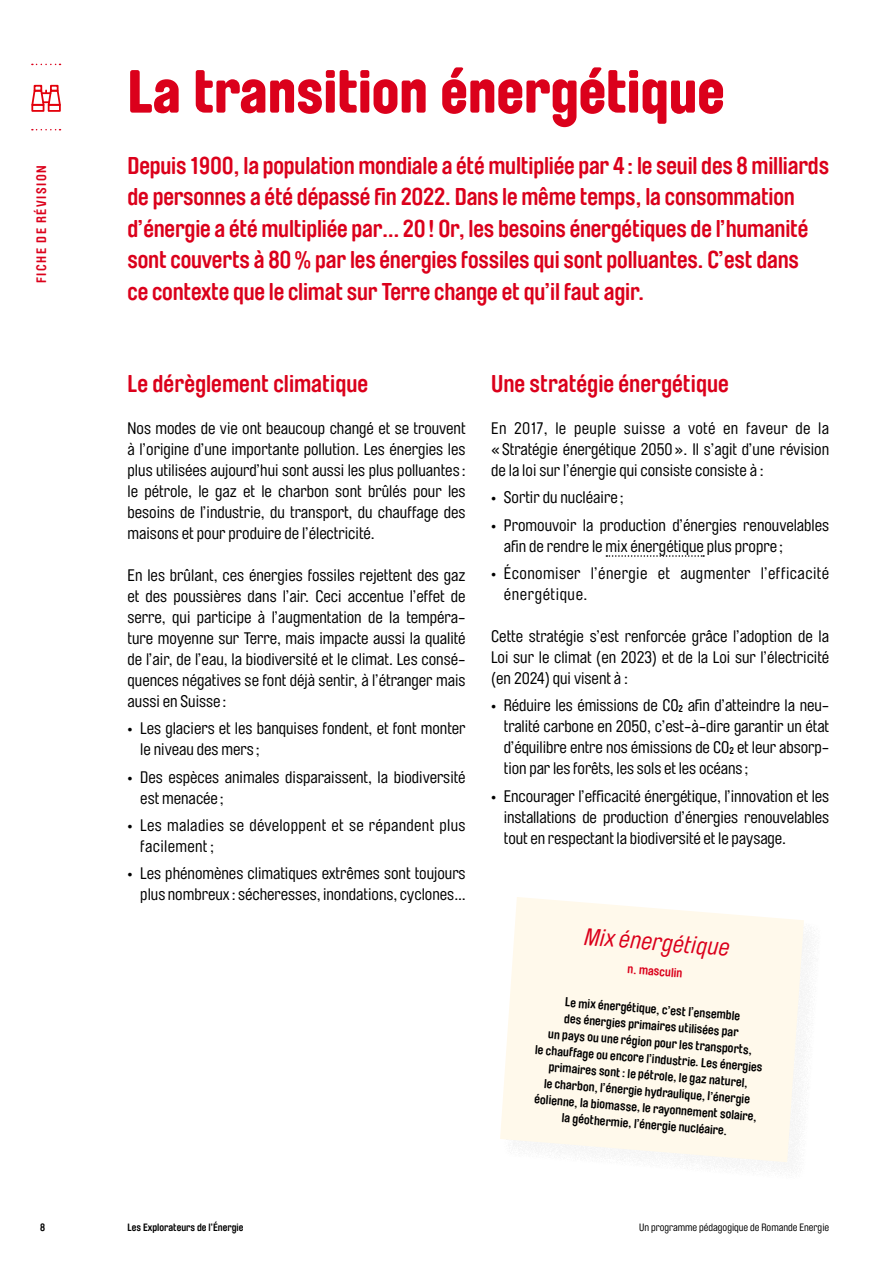
<style>
.page{position:relative;width:893px;height:1263px;background:#fff}
.page>*{position:absolute;margin:0;border:0;box-sizing:border-box;transform-origin:0 0}
.t1{font:900 60px "Brauer Neue Std";color:#db001b}
.t2{font:700 24px/31.5px "Brauer Neue Std";letter-spacing:-.01em;color:#db001b}
.t3{font:italic 24px "Brauer Neue Std";color:#db001b}
.t4{font:16.5px/21px "Brauer Neue Std";color:#000;text-align:justify}
.t5{font:16.5px/21px "Brauer Neue Std";letter-spacing:.025em;color:#000}
.t6{font:16.5px/21px "Brauer Neue Std";letter-spacing:.02em;color:#000}
.t7{font:700 13.5px "Brauer Neue Std";letter-spacing:.115em;color:#db001b}
.t8{font:700 12.75px/16.5px "Brauer Neue Std";color:#000;text-align:center}
.t9{font:700 12.75px "Brauer Neue Std";color:#db001b}
.t10{font:10.5px "Brauer Neue Std";color:#000}
.t11{font:700 10.5px "Brauer Neue Std";color:#000}
.s1{font-weight:700;font-size:9.6px}
</style>
<div class="page">
<div style="left:34px;top:85px;width:8px;height:7px;border:2px solid #e3000b"></div>
<div style="left:31px;top:104px;width:13px;height:8px;border:2px solid #e3000b"></div>
<div style="left:50px;top:85px;width:9px;height:7px;border:2px solid #e3000b"></div>
<div style="left:48px;top:104px;width:13px;height:8px;border:2px solid #e3000b"></div>
<svg style="left:31px;top:89px;width:30px;height:18px"></svg>
<svg style="left:32px;top:129px;width:29px;height:1px"></svg>
<svg style="left:32px;top:64px;width:29px;height:1px"></svg>
<svg style="left:606px;top:555px;width:98px;height:2px"></svg>
<svg style="left:500px;top:897px;width:304px;height:265px;background:#fef9ed"></svg>
<p class="t7" style="left:34px;top:283px;width:120px;rotate:-90deg">FICHE DE RÉVISION</p>
<p class="t11" style="left:40px;top:1221px;width:7px">8</p>
<h1 class="t1" style="left:128px;top:57px;width:599px">La transition énergétique</h1>
<p class="t2" style="left:128px;top:150px;width:703px">Depuis 1900, la population mondiale a été multipliée par 4: le seuil des 8 milliards de personnes a été dépassé fin 2022. Dans le même temps, la consommation d’énergie a été multipliée par… 20! Or, les besoins énergétiques de l’humanité sont couverts à 80% par les énergies fossiles qui sont polluantes. C’est dans<br>ce contexte que le climat sur Terre change et qu’il faut agir.</p>
<h2 class="t2" style="left:128px;top:368px;width:242px">Le dérèglement climatique</h2>
<p class="t4" style="left:128px;top:418px;width:340px">Nos modes de vie ont beaucoup changé et se trouvent à l’origine d’une importante pollution. Les énergies les plus utilisées aujourd’hui sont aussi les plus polluantes : le pétrole, le gaz et le charbon sont brûlés pour les besoins de l’industrie, du transport, du chauffage des maisons et pour produire de l’électricité.</p>
<p class="t4" style="left:128px;top:565px;width:340px">En les brûlant, ces énergies fossiles rejettent des gaz et des poussières dans l’air. Ceci accentue l’effet de serre, qui participe à l’augmentation de la tempéra&shy;ture moyenne sur Terre, mais impacte aussi la qualité de l’air, de l’eau, la biodiversité et le climat. Les consé&shy;quences négatives se font déjà sentir, à l’étranger mais aussi en Suisse :</p>
<p class="t4" style="left:140px;top:718px;width:327px;text-indent:-13px">• Les glaciers et les banquises fondent, et font monter le niveau des mers ;</p>
<p class="t4" style="left:140px;top:766px;width:327px;text-indent:-13px">• Des espèces animales disparaissent, la biodiversité est menacée ;</p>
<p class="t6" style="left:140px;top:815px;width:327px;text-indent:-13px">• Les maladies se développent et se répandent plus facilement ;</p>
<p class="t4" style="left:128px;top:863px;width:340px;text-align:right">• Les phénomènes climatiques extrêmes sont toujours plus nombreux : sécheresses, inondations, cyclones…</p>
<h2 class="t2" style="left:491px;top:368px;width:239px">Une stratégie énergétique</h2>
<p class="t4" style="left:491px;top:418px;width:340px">En 2017, le peuple suisse a voté en faveur de la «Stratégie énergétique 2050». Il s’agit d’une révision de la loi sur l’énergie qui consiste consiste à :</p>
<p class="t4" style="left:491px;top:487px;width:134px">• Sortir du nucléaire ;</p>
<p class="t4" style="left:504px;top:514px;width:327px;text-indent:-13px">• Promouvoir la production d’énergies renouvelables afin de rendre le mix énergétique plus propre ;</p>
<p class="t5" style="left:504px;top:563px;width:327px;text-indent:-13px">• Économiser l’énergie et augmenter l’efficacité énergétique.</p>
<p class="t4" style="left:491px;top:626px;width:340px">Cette stratégie s’est renforcée grâce l’adoption de la Loi sur le climat (en 2023) et de la Loi sur l’électricité (en 2024) qui visent à :</p>
<p class="t4" style="left:504px;top:695px;width:327px;text-indent:-13px">• Réduire les émissions de CO<span class="s1">2</span> afin d’atteindre la neu&shy;tralité carbone en 2050, c’est-à-dire garantir un état d’équilibre entre nos émissions de CO<span class="s1">2</span> et leur absorp&shy;tion par les forêts, les sols et les océans ;</p>
<p class="t4" style="left:504px;top:786px;width:327px;text-indent:-13px">• Encourager l’efficacité énergétique, l’innovation et les installations de production d’énergies renouvelables tout en respectant la biodiversité et le paysage.</p>
<h2 class="t3" style="left:586px;top:923px;width:147px;rotate:4deg">Mix énergétique</h2>
<p class="t9" style="left:628px;top:962px;width:56px;rotate:4deg">n. masculin</p>
<p class="t8" style="left:539px;top:993px;width:229px;rotate:4deg">Le mix énergétique, c’est l’ensemble<br>des énergies primaires utilisées par<br>un pays ou une région pour les transports,<br>le chauffage ou encore l’industrie. Les énergies primaires sont: le pétrole, le gaz naturel,<br>le charbon, l’énergie hydraulique, l’énergie éolienne, la biomasse, le rayonnement solaire, la géothermie, l’énergie nucléaire.</p>
<p class="t11" style="left:128px;top:1221px;width:118px">Les Explorateurs de l’Énergie</p>
<p class="t10" style="left:639px;top:1221px;width:192px">Un programme pédagogique de Romande Energie</p>
</div>
